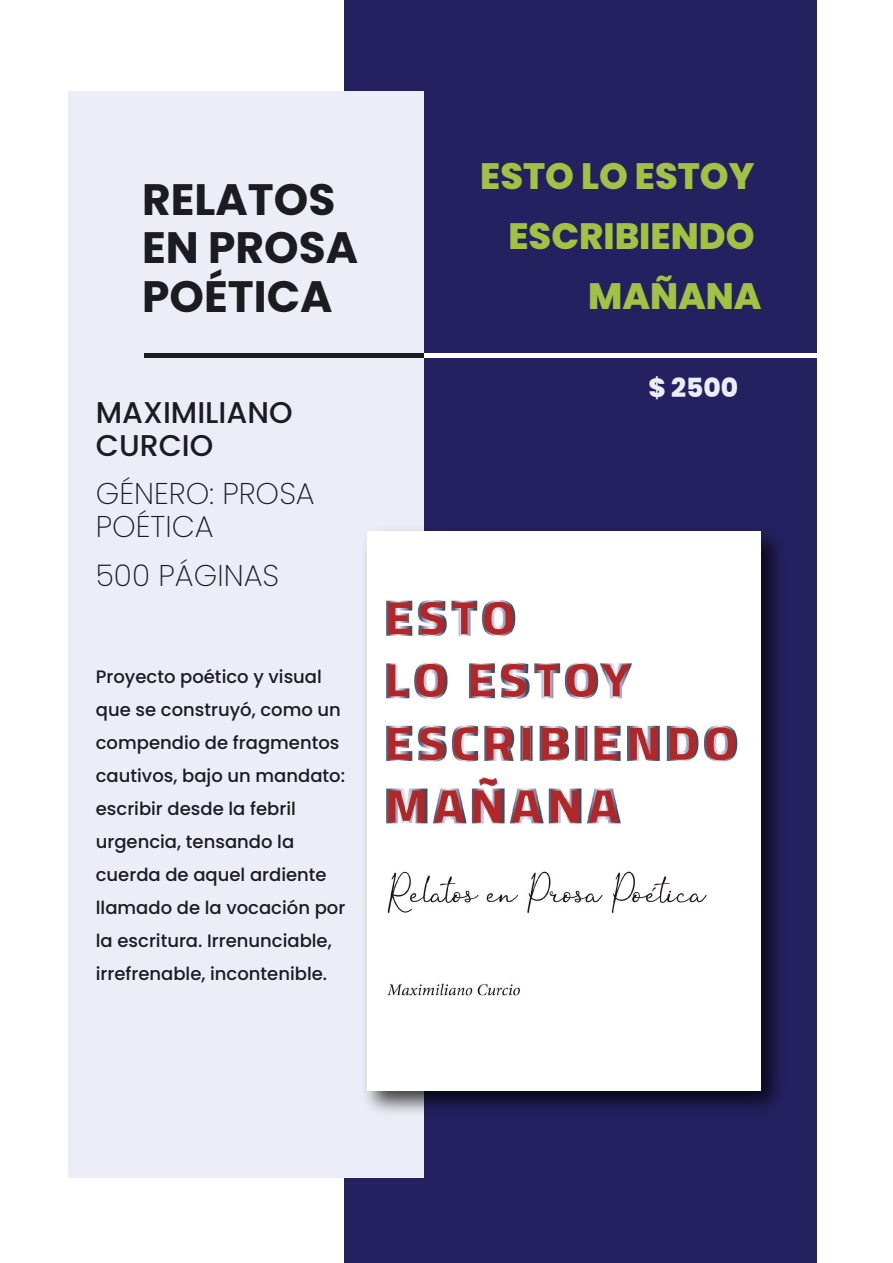
<style>
.page{position:relative;width:893px;height:1263px;background:#fff}
.page>*{position:absolute;margin:0;border:0;box-sizing:border-box;transform-origin:0 0}
.t1{font:700 43.95px/48.3px "Poppins";color:#1d1b22}
.t2{font:800 36.6px/60px "Poppins";color:#a2c243;text-align:right}
.t3{font:200 30px/33px "Poppins";color:#1d1b22}
.t4{font:500 30px/33px "Poppins";color:#1d1b22}
.t5{font:800 26.4px "Poppins";color:#ecedf6}
.t6{font:500 18px/33px "Poppins";color:#1d1b22}
</style>
<div class="page">
<div style="left:345px;top:0;width:472px;height:1263px;background:#252161"></div>
<div style="left:68px;top:91px;width:355px;height:1086px;background:#ecedf6"></div>
<hr style="left:375px;top:354px;width:457px;height:4px;background:#fff">
<hr style="left:144px;top:354px;width:279px;height:4px;background:#1d1b22">
<img style="left:365px;top:519px;width:415px;height:604px">
<img style="left:367px;top:531px;width:393px;height:559px">
<h1 class="t1" style="left:142px;top:176px;width:218px">RELATOS<br>EN PROSA<br>POÉTICA</h1>
<h3 class="t4" style="left:96px;top:396px;width:198px">MAXIMILIANO<br>CURCIO</h3>
<h3 class="t3" style="left:96px;top:477px;width:220px">GÉNERO: PROSA<br>POÉTICA</h3>
<h3 class="t3" style="left:96px;top:559px;width:185px">500 PÁGINAS</h3>
<p class="t6" style="left:96px;top:660px;width:251px">Proyecto poético y visual que se construyó, como un compendio de fragmentos cautivos, bajo un mandato: escribir desde la febril urgencia, tensando la cuerda de aquel ardiente llamado de la vocación por la escritura. Irrenunciable, irrefrenable, incontenible.</p>
<h2 class="t2" style="left:480px;top:147px;width:283px">ESTO LO ESTOY<br>ESCRIBIENDO<br>MAÑANA</h2>
<h3 class="t5" style="left:649px;top:373px;width:91px">$ 2500</h3>
</div>
